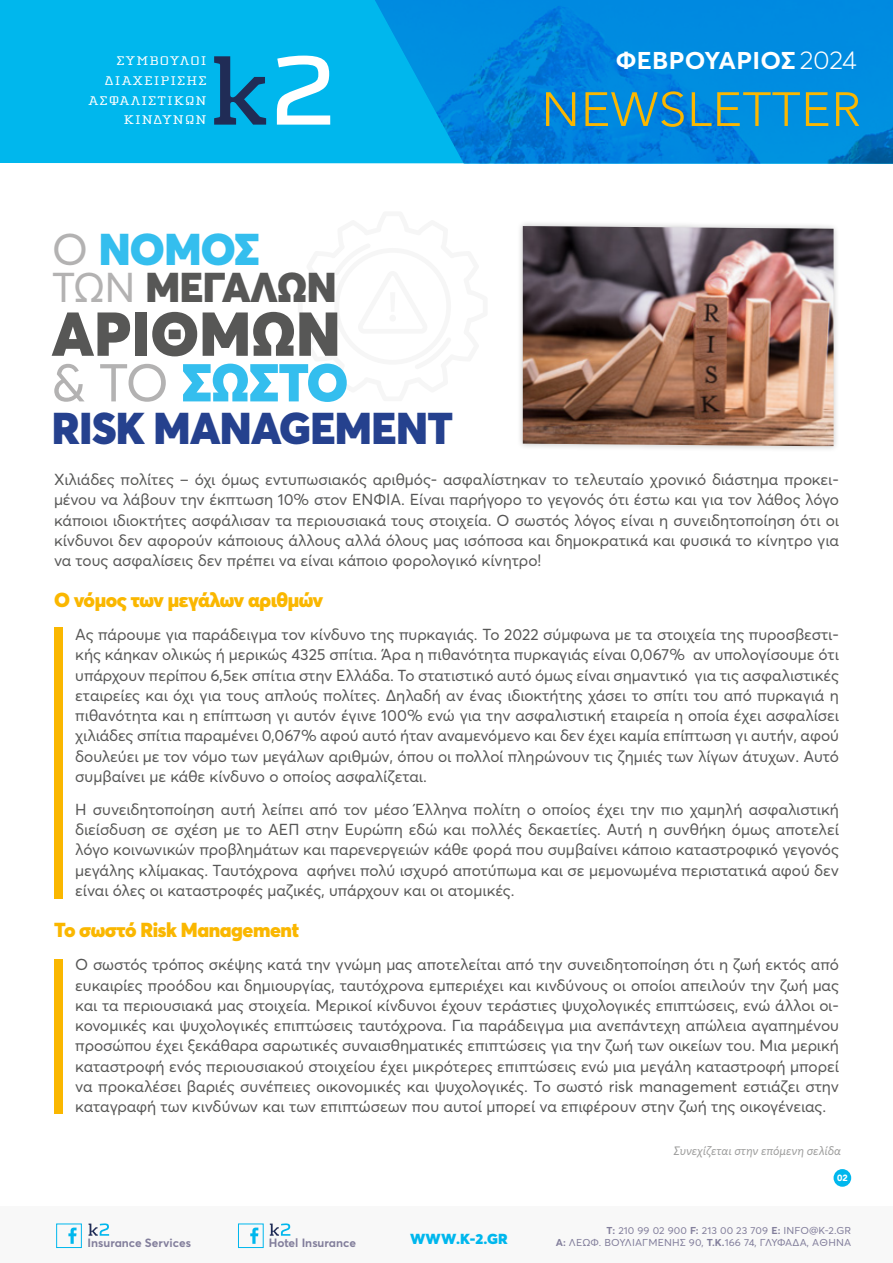
<style>
.page{position:relative;width:893px;height:1263px;background:#fff}
.page>*{position:absolute;margin:0;border:0;box-sizing:border-box;transform-origin:0 0}
.t1{font:900 60.9px "Averta";letter-spacing:.005em;color:#575756}
.t2{font:900 52.5px "Averta";letter-spacing:-.015em;color:#34beee}
.t3{font:300 47.7px "Avenir";letter-spacing:.01em;color:#fab700;scale:1.05 1}
.t4{font:900 43.95px "Averta";letter-spacing:-.015em;color:#25418e}
.t5{font:900 43.95px "Averta";letter-spacing:-.015em;color:#34beee}
.t6{font:900 41.1px "Averta";letter-spacing:-.015em;color:#575756}
.t7{font:700 24px "Averta";letter-spacing:.015em;color:#fff;scale:1.05 1}
.t8{font:900 19.95px "Averta";letter-spacing:-.02em;color:#fab700}
.t9{font:15.75px/20.2px "Averta";letter-spacing:-.005em;color:#575756;text-align:justify}
.t10{font:900 14.4px "Averta";color:#00b7ed;scale:1.05 1}
.t11{font:12.9px/19.8px "Cholla Slab Gr";letter-spacing:.065em;color:#fff;text-align:right;scale:1.24 1}
.t12{font:italic 12px "Averta";letter-spacing:-.005em;color:#9d9d9c}
.t13{font:700 11.85px "Averta";color:#837f9c}
.t14{font:9.9px "Averta";letter-spacing:.01em;color:#837f9c;scale:1.05 1}
.t15{font:900 9px "Avenir";color:#fff}
.s1{font-weight:300;font-size:25.5px}
.s2{font-weight:400;color:#b3b2b2}
.s3{font-weight:700}
</style>
<div class="page">
<div style="left:0;top:0;width:367px;height:164px;background:#00b7ed"></div>
<img style="left:367px;top:0;width:526px;height:164px">
<div style="left:0;top:1207px;width:893px;height:56px;background:#f8f8f8"></div>
<svg style="left:214px;top:56px;width:52px;height:69px;background:#0c7eaf"></svg>
<svg style="left:277px;top:56px;width:53px;height:69px"></svg>
<svg style="left:68px;top:1227px;width:9px;height:17px"></svg>
<div style="left:56px;top:1223px;width:26px;height:25px;border:1px solid #00b7ed"></div>
<svg style="left:250px;top:1227px;width:8px;height:17px"></svg>
<div style="left:238px;top:1223px;width:26px;height:25px;border:1px solid #00b7ed"></div>
<svg style="left:89px;top:1223px;width:20px;height:13px"></svg>
<svg style="left:270px;top:1223px;width:20px;height:13px"></svg>
<div style="left:833px;top:1169px;width:18px;height:18px;background:#00b7ed;border-radius:50%"></div>
<div style="left:517px;top:220px;width:323px;height:232px;background:#000;opacity:.22"></div>
<img style="left:523px;top:226px;width:310px;height:220px">
<div style="left:54px;top:627px;width:9px;height:271px;background:#fab700"></div>
<div style="left:54px;top:959px;width:9px;height:154px;background:#fab700"></div>
<p class="t11" style="left:89px;top:51px;width:97px">ΣΥΜΒΟΥΛΟΙ<br>ΔΙΑΧΕΙΡΙΣΗΣ<br>ΑΣΦΑΛΙΣΤΙΚΩΝ<br>ΚΙΝΔΥΝΩΝ</p>
<h3 class="t7" style="left:616px;top:45px;width:231px">ΦΕΒΡΟΥΑΡΙΟΣ <span class="s1">2024</span></h3>
<h3 class="t3" style="left:541px;top:81px;width:306px">NEWSLETTER</h3>
<h3 class="t5" style="left:52px;top:221px;width:209px"><span class="s2">Ο</span> ΝΟΜΟΣ</h3>
<h3 class="t6" style="left:52px;top:261px;width:286px"><span class="s2">ΤΩΝ</span> ΜΕΓΑΛΩΝ</h3>
<h1 class="t1" style="left:52px;top:295px;width:290px">ΑΡΙΘΜΩΝ</h1>
<h2 class="t2" style="left:52px;top:349px;width:298px"><span class="s2">&amp; ΤΟ</span> ΣΩΣΤΟ</h2>
<h3 class="t4" style="left:52px;top:400px;width:403px">RISK MANAGEMENT</h3>
<p class="t9" style="left:54px;top:469px;width:786px">Χιλιάδες πολίτες – όχι όμως εντυπωσιακός αριθμός- ασφαλίστηκαν το τελευταίο χρονικό διάστημα προκει&shy;μένου να λάβουν την έκπτωση 10% στον ΕΝΦΙΑ. Είναι παρήγορο το γεγονός ότι έστω και για τον λάθος λόγο κάποιοι ιδιοκτήτες ασφάλισαν τα περιουσιακά τους στοιχεία. Ο σωστός λόγος είναι η συνειδητοποίηση ότι οι κίνδυνοι δεν αφορούν κάποιους άλλους αλλά όλους μας ισόποσα και δημοκρατικά και φυσικά το κίνητρο για να τους ασφαλίσεις δεν πρέπει να είναι κάποιο φορολογικό κίνητρο!</p>
<p class="t8" style="left:54px;top:587px;width:271px">Ο νόμος των μεγάλων αριθμών</p>
<p class="t9" style="left:75px;top:624px;width:765px">Ας πάρουμε για παράδειγμα τον κίνδυνο της πυρκαγιάς. Το 2022 σύμφωνα με τα στοιχεία της πυροσβεστι&shy;κής κάηκαν ολικώς ή μερικώς 4325 σπίτια. Άρα η πιθανότητα πυρκαγιάς είναι 0,067% αν υπολογίσουμε ότι υπάρχουν περίπου 6,5εκ σπίτια στην Ελλάδα. Το στατιστικό αυτό όμως είναι σημαντικό για τις ασφαλιστικές εταιρείες και όχι για τους απλούς πολίτες. Δηλαδή αν ένας ιδιοκτήτης χάσει το σπίτι του από πυρκαγιά η πιθανότητα και η επίπτωση γι αυτόν έγινε 100% ενώ για την ασφαλιστική εταιρεία η οποία έχει ασφαλίσει χιλιάδες σπίτια παραμένει 0,067% αφού αυτό ήταν αναμενόμενο και δεν έχει καμία επίπτωση γι αυτήν, αφού δουλεύει με τον νόμο των μεγάλων αριθμών, όπου οι πολλοί πληρώνουν τις ζημιές των λίγων άτυχων. Αυτό συμβαίνει με κάθε κίνδυνο ο οποίος ασφαλίζεται.</p>
<p class="t9" style="left:75px;top:799px;width:765px">Η συνειδητοποίηση αυτή λείπει από τον μέσο Έλληνα πολίτη ο οποίος έχει την πιο χαμηλή ασφαλιστική διείσδυση σε σχέση με το ΑΕΠ στην Ευρώπη εδώ και πολλές δεκαετίες. Αυτή η συνθήκη όμως αποτελεί λόγο κοινωνικών προβλημάτων και παρενεργειών κάθε φορά που συμβαίνει κάποιο καταστροφικό γεγονός μεγάλης κλίμακας. Ταυτόχρονα αφήνει πολύ ισχυρό αποτύπωμα και σε μεμονωμένα περιστατικά αφού δεν είναι όλες οι καταστροφές μαζικές, υπάρχουν και οι ατομικές.</p>
<p class="t8" style="left:54px;top:917px;width:247px">Το σωστό Risk Management</p>
<p class="t9" style="left:75px;top:954px;width:765px">Ο σωστός τρόπος σκέψης κατά την γνώμη μας αποτελείται από την συνειδητοποίηση ότι η ζωή εκτός από ευκαιρίες προόδου και δημιουργίας, ταυτόχρονα εμπεριέχει και κινδύνους οι οποίοι απειλούν την ζωή μας και τα περιουσιακά μας στοιχεία. Μερικοί κίνδυνοι έχουν τεράστιες ψυχολογικές επιπτώσεις, ενώ άλλοι οι&shy;κονομικές και ψυχολογικές επιπτώσεις ταυτόχρονα. Για παράδειγμα μια ανεπάντεχη απώλεια αγαπημένου προσώπου έχει ξεκάθαρα σαρωτικές συναισθηματικές επιπτώσεις για την ζωή των οικείων του. Μια μερική καταστροφή ενός περιουσιακού στοιχείου έχει μικρότερες επιπτώσεις ενώ μια μεγάλη καταστροφή μπορεί να προκαλέσει βαριές συνέπειες οικονομικές και ψυχολογικές. Το σωστό risk management εστιάζει στην καταγραφή των κινδύνων και των επιπτώσεων που αυτοί μπορεί να επιφέρουν στην ζωή της οικογένειας.</p>
<p class="t12" style="left:673px;top:1143px;width:169px">Συνεχίζεται στην επόμενη σελίδα</p>
<p class="t15" style="left:837px;top:1170px;width:12px">02</p>
<p class="t14" style="left:607px;top:1224px;width:234px"><span class="s3">T:</span> 210 99 02 900 <span class="s3">F:</span> 213 00 23 709 <span class="s3">E:</span> INFO@K-2.GR</p>
<p class="t13" style="left:88px;top:1235px;width:105px">Insurance Services</p>
<p class="t13" style="left:269px;top:1235px;width:89px">Hotel Insurance</p>
<p class="t10" style="left:410px;top:1230px;width:95px">WWW.K-2.GR</p>
<p class="t14" style="left:556px;top:1236px;width:283px"><span class="s3">A:</span> ΛΕΩΦ. ΒΟΥΛΙΑΓΜΈΝΗΣ 90, <span class="s3">T.K.</span>166 74, ΓΛΥΦΆΔΑ, AΘΗΝΑ</p>
</div>
